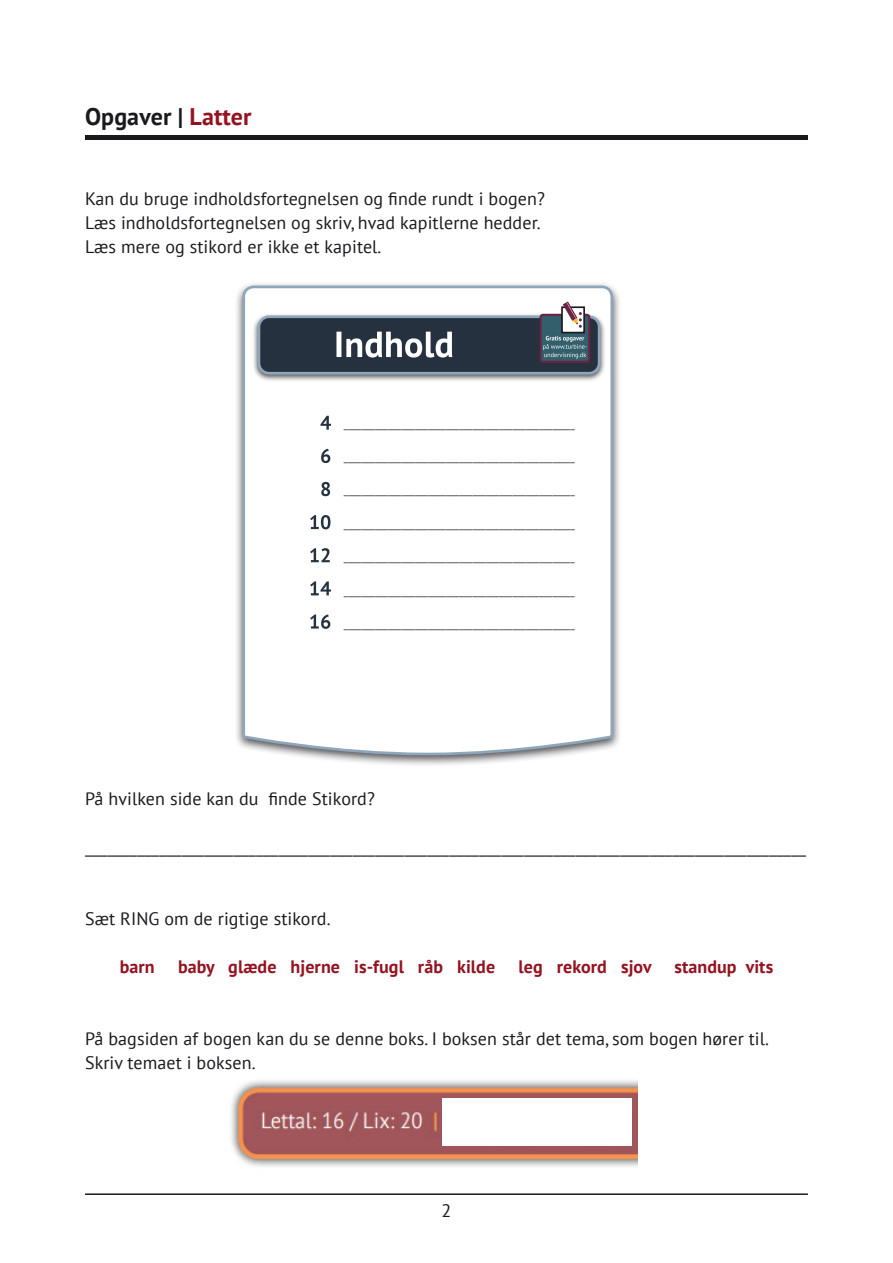
<style>
.page{position:relative;width:893px;height:1263px;background:#fff}
.page>*{position:absolute;margin:0;border:0;box-sizing:border-box;transform-origin:0 0}
.t1{font:700 24px "PT Sans";letter-spacing:.005em;color:#1a191e}
.t2{font:18px/24px "PT Sans";letter-spacing:.005em;color:#1a191e}
.t3{font:700 18px "PT Sans";letter-spacing:.005em;color:#941321}
.t4{font:10.65px "PT Sans";color:#1a191e}
.s1{color:#941321}
</style>
<div class="page">
<hr style="left:85px;top:1193px;width:723px;height:2px;background:#1a191e">
<hr style="left:85px;top:136px;width:723px;height:4px;background:#1a191e">
<div style="left:234px;top:281px;width:388px;height:486px;background:#1a191e;opacity:.75"></div>
<svg style="left:241px;top:284px;width:373px;height:473px"></svg>
<div style="left:252px;top:313px;width:354px;height:69px;background:#1a191e;opacity:.75"></div>
<div style="left:259px;top:317px;width:340px;height:56px;background:#25313f;border-radius:10px"></div>
<div style="left:258px;top:315px;width:342px;height:60px;border:3px solid #8fa5b9;border-radius:10px"></div>
<svg style="left:310px;top:614px;width:20px;height:15px"></svg>
<svg style="left:310px;top:581px;width:21px;height:14px"></svg>
<svg style="left:310px;top:548px;width:20px;height:14px"></svg>
<svg style="left:310px;top:515px;width:20px;height:14px"></svg>
<svg style="left:321px;top:482px;width:9px;height:14px"></svg>
<svg style="left:321px;top:449px;width:9px;height:14px"></svg>
<svg style="left:320px;top:416px;width:11px;height:14px"></svg>
<svg style="left:336px;top:332px;width:116px;height:25px"></svg>
<svg style="left:539px;top:314px;width:51px;height:49px"></svg>
<div style="left:542px;top:316px;width:46px;height:45px;background:#335f6c;border-radius:2px"></div>
<div style="left:562px;top:307px;width:22px;height:26px;background:#fff"></div>
<div style="left:561px;top:306px;width:24px;height:27px;border:2px solid #1a191e"></div>
<svg style="left:563px;top:301px;width:19px;height:27px"></svg>
<svg style="left:543px;top:336px;width:44px;height:22px"></svg>
<img style="left:231px;top:1080px;width:407px;height:87px">
<div style="left:442px;top:1098px;width:189px;height:48px;background:#fff"></div>
<h1 class="t1" style="left:85px;top:101px;width:168px">Opgaver | <span class="s1">Latter</span></h1>
<p class="t2" style="left:85px;top:186px;width:461px">Kan du bruge indholdsfortegnelsen og finde rundt i bogen?<br>Læs indholdsfortegnelsen og skriv, hvad kapitlerne hedder.<br>Læs mere og stikord er ikke et kapitel.</p>
<p class="t4" style="left:344px;top:417px;width:232px">____________________________________________________</p>
<p class="t4" style="left:344px;top:450px;width:232px">____________________________________________________</p>
<p class="t4" style="left:344px;top:484px;width:232px">____________________________________________________</p>
<p class="t4" style="left:344px;top:517px;width:232px">____________________________________________________</p>
<p class="t4" style="left:344px;top:551px;width:232px">____________________________________________________</p>
<p class="t4" style="left:344px;top:584px;width:232px">____________________________________________________</p>
<p class="t4" style="left:344px;top:617px;width:232px">____________________________________________________</p>
<p class="t2" style="left:85px;top:786px;width:291px">På hvilken side kan du finde Stikord?</p>
<p class="t2" style="left:85px;top:834px;width:723px">_________________________________________________________________________________________________</p>
<p class="t2" style="left:85px;top:906px;width:247px">Sæt RING om de rigtige stikord.</p>
<p class="t3" style="left:120px;top:955px;width:36px">barn</p>
<p class="t3" style="left:178px;top:955px;width:319px">baby glæde hjerne is-fugl råb kilde</p>
<p class="t3" style="left:519px;top:955px;width:135px">leg rekord sjov</p>
<p class="t3" style="left:674px;top:955px;width:100px">standup vits</p>
<p class="t2" style="left:85px;top:1026px;width:685px">På bagsiden af bogen kan du se denne boks. I boksen står det tema, som bogen hører til.<br>Skriv temaet i boksen.</p>
<p class="t2" style="left:442px;top:1198px;width:11px">2</p>
</div>
